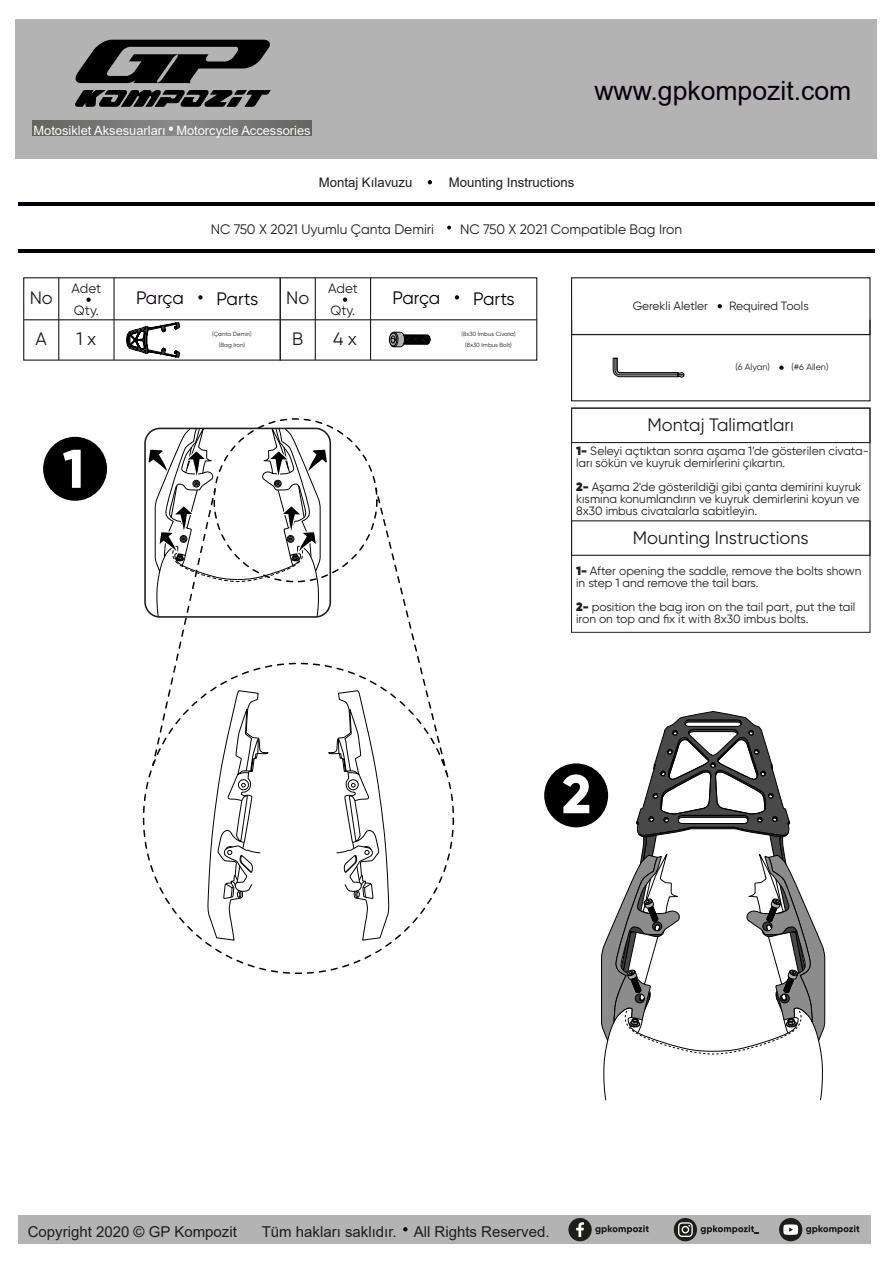
<style>
.page{position:relative;width:893px;height:1263px;background:#fff}
.page>*{position:absolute;margin:0;border:0;box-sizing:border-box;transform-origin:0 0}
.t1{font:26.55px "Arial";color:#050007}
.t2{font:18px "Gilroy";color:#1d1d1b}
.t3{font:18px "Gilroy";letter-spacing:-.015em;color:#050007}
.t4{font:18px "Gilroy";color:#1a1a18}
.t5{font:15px "Arial";color:#1d1d1b}
.t6{font:13.8px "Gilroy";color:#1d1d1b}
.t7{font:13.5px/21.3px "Gilroy";color:#1d1d1b}
.t8{font:13.2px "Arial";color:#1d1d1b}
.t9{font:12.9px "Arial";color:#fff}
.t10{font:12px/12px "Gilroy";color:#1d1d1b}
.t11{font:9px "Gilroy";color:#1d1d1b}
.t12{font:6px/10.9px "Gilroy";color:#1d1d1b;text-align:center}
.s1{font-weight:800}
</style>
<div class="page">
<div style="left:544px;top:763px;width:64px;height:64px;background:#000;border-radius:50%"></div>
<svg style="left:563px;top:774px;width:26px;height:39px"></svg>
<div style="left:19px;top:1215px;width:852px;height:29px;background:#b3b3b3"></div>
<div style="left:568px;top:1218px;width:24px;height:23px;background:#1d1d1b;border-radius:50%"></div>
<svg style="left:576px;top:1222px;width:8px;height:15px"></svg>
<svg style="left:595px;top:1225px;width:54px;height:9px"></svg>
<div style="left:674px;top:1218px;width:23px;height:23px;background:#1d1d1b;border-radius:50%"></div>
<svg style="left:678px;top:1222px;width:15px;height:15px"></svg>
<svg style="left:700px;top:1225px;width:59px;height:9px"></svg>
<div style="left:779px;top:1218px;width:23px;height:23px;background:#1d1d1b;border-radius:50%"></div>
<svg style="left:783px;top:1224px;width:15px;height:11px"></svg>
<svg style="left:806px;top:1225px;width:53px;height:9px"></svg>
<svg style="left:403px;top:1227px;width:4px;height:4px"></svg>
<div style="left:571px;top:408px;width:299px;height:35px;border:1px solid #1d1d1b"></div>
<div style="left:571px;top:520px;width:299px;height:36px;border:1px solid #1d1d1b"></div>
<svg style="left:428px;top:180px;width:4px;height:4px"></svg>
<div style="left:16px;top:19px;width:861px;height:140px;background:#b3b3b3"></div>
<svg style="left:32px;top:121px;width:279px;height:15px;background:#767675"></svg>
<svg style="left:169px;top:127px;width:4px;height:4px"></svg>
<hr style="left:18px;top:202px;width:856px;height:3px;background:#050007">
<hr style="left:18px;top:249px;width:856px;height:3px;background:#050007">
<svg style="left:447px;top:226px;width:4px;height:3px"></svg>
<svg style="left:75px;top:40px;width:195px;height:43px"></svg>
<svg style="left:75px;top:90px;width:195px;height:16px"></svg>
<div style="left:43px;top:437px;width:64px;height:64px;background:#000;border-radius:50%"></div>
<svg style="left:63px;top:450px;width:18px;height:38px"></svg>
<svg style="left:571px;top:277px;width:300px;height:59px"></svg>
<svg style="left:779px;top:365px;width:5px;height:5px"></svg>
<svg style="left:612px;top:357px;width:73px;height:21px"></svg>
<svg style="left:23px;top:277px;width:515px;height:84px"></svg>
<svg style="left:148px;top:427px;width:301px;height:514px"></svg>
<div style="left:144px;top:428px;width:187px;height:190px;border:2px solid #1d1d1b;border-radius:15px"></div>
<svg style="left:601px;top:711px;width:224px;height:390px"></svg>
<p class="t9" style="left:34px;top:121px;width:279px">Motosiklet Aksesuarları Motorcycle Accessories</p>
<p class="t8" style="left:319px;top:174px;width:95px">Montaj Kılavuzu</p>
<p class="t8" style="left:449px;top:174px;width:127px">Mounting Instructions</p>
<h1 class="t1" style="left:594px;top:72px;width:258px">www.gpkompozit.com</h1>
<h2 class="t2" style="left:30px;top:287px;width:25px">No</h2>
<h2 class="t2" style="left:36px;top:328px;width:13px">A</h2>
<p class="t7" style="left:72px;top:278px;width:31px">Adet<br>Qty.</p>
<h2 class="t4" style="left:76px;top:328px;width:21px">1 x</h2>
<p class="t6" style="left:211px;top:221px;width:225px">NC 750 X 2021 Uyumlu Çanta Demiri</p>
<p class="t6" style="left:460px;top:220px;width:223px">NC 750 X 2021 Compatible Bag Iron</p>
<h2 class="t3" style="left:136px;top:287px;width:49px">Parça</h2>
<h2 class="t3" style="left:217px;top:287px;width:43px">Parts</h2>
<p class="t12" style="left:212px;top:329px;width:41px">(Çanta Demiri) (Bag Iron)</p>
<h2 class="t2" style="left:286px;top:287px;width:25px">No</h2>
<h2 class="t2" style="left:292px;top:328px;width:13px">B</h2>
<p class="t7" style="left:328px;top:278px;width:31px">Adet<br>Qty.</p>
<h2 class="t4" style="left:333px;top:328px;width:26px">4 x</h2>
<p class="t12" style="left:461px;top:329px;width:56px">(8x30 İmbus Civata) (8x30 Imbus Bolt)</p>
<h2 class="t3" style="left:393px;top:287px;width:49px">Parça</h2>
<h2 class="t3" style="left:473px;top:287px;width:43px">Parts</h2>
<p class="t10" style="left:633px;top:299px;width:77px">Gerekli Aletler</p>
<p class="t10" style="left:729px;top:299px;width:81px">Required Tools</p>
<p class="t11" style="left:735px;top:362px;width:36px">(6 Alyan)</p>
<p class="t11" style="left:791px;top:362px;width:38px">(#6 Allen)</p>
<h2 class="t2" style="left:648px;top:414px;width:148px">Montaj Talimatları</h2>
<p class="t10" style="left:576px;top:445px;width:294px"><span class="s1">1-</span> Seleyi açtıktan sonra aşama 1’de gösterilen civata&shy;ları sökün ve kuyruk demirlerini çıkartın.</p>
<p class="t10" style="left:576px;top:481px;width:286px"><span class="s1">2-</span> Aşama 2'de gösterildiği gibi çanta demirini kuyruk kısmına konumlandırın ve kuyruk demirlerini koyun ve<br>8x30 imbus civatalarla sabitleyin.</p>
<h2 class="t2" style="left:633px;top:526px;width:177px">Mounting Instructions</h2>
<p class="t10" style="left:576px;top:565px;width:287px"><span class="s1">1-</span> After opening the saddle, remove the bolts shown in step 1 and remove the tail bars.</p>
<p class="t10" style="left:576px;top:601px;width:281px"><span class="s1">2-</span> position the bag iron on the tail part, put the tail iron on top and fix it with 8x30 imbus bolts.</p>
<p class="t5" style="left:28px;top:1221px;width:211px">Copyright 2020 © GP Kompozit</p>
<p class="t5" style="left:262px;top:1221px;width:289px">Tüm hakları saklıdır. All Rights Reserved.</p>
</div>
